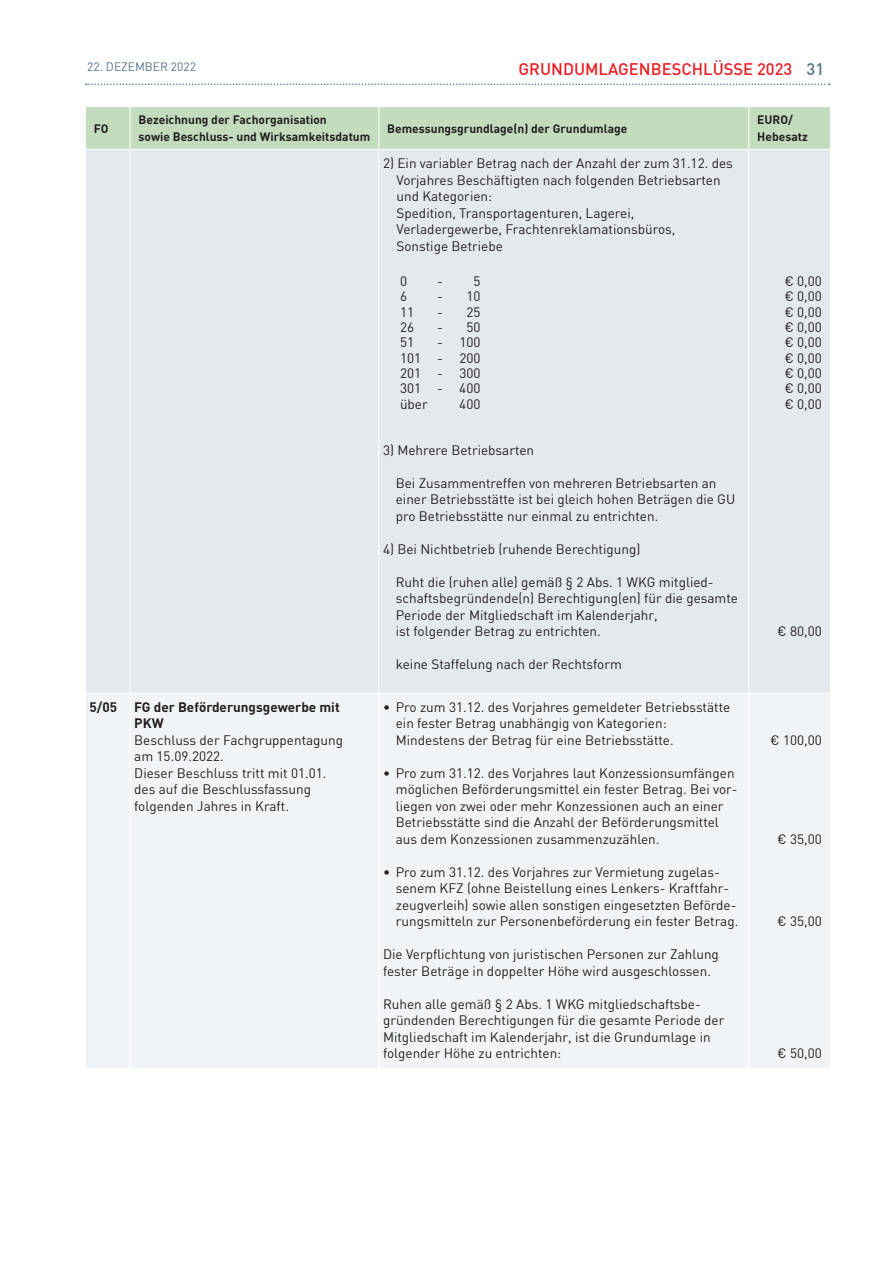
<style>
.page{position:relative;width:893px;height:1263px;background:#fff}
.page>*{position:absolute;margin:0;border:0;box-sizing:border-box;transform-origin:0 0}
.t1{font:500 16.5px "DIN";color:#ee1d23}
.t2{font:13.5px/16.5px "DIN";color:#231f20}
.t3{font:700 13.5px/16.5px "DIN";color:#231f20}
.t4{font:700 12px/16.5px "DIN";color:#231f20}
.t5{font:12px "DIN";color:#557482}
.s1{color:#557482}
</style>
<div class="page">
<svg style="left:86px;top:84px;width:743px;height:1px"></svg>
<div style="left:86px;top:107px;width:744px;height:42px;background:#c3dcbd"></div>
<div style="left:86px;top:150px;width:744px;height:543px;background:#e4e9ed"></div>
<div style="left:86px;top:694px;width:744px;height:374px;background:#f1f4f6"></div>
<hr style="left:130px;top:150px;width:1px;height:543px;background:#fff">
<hr style="left:378px;top:150px;width:1px;height:543px;background:#fff">
<hr style="left:748px;top:150px;width:1px;height:543px;background:#fff">
<hr style="left:130px;top:694px;width:1px;height:374px;background:#fff">
<hr style="left:378px;top:694px;width:1px;height:374px;background:#fff">
<hr style="left:748px;top:694px;width:1px;height:374px;background:#fff">
<hr style="left:130px;top:107px;width:1px;height:42px;background:#fff">
<hr style="left:378px;top:107px;width:1px;height:42px;background:#fff">
<hr style="left:748px;top:107px;width:1px;height:42px;background:#fff">
<p class="t5" style="left:87px;top:59px;width:110px">22. DEZEMBER 2022</p>
<p class="t1" style="left:518px;top:58px;width:307px">GRUNDUMLAGENBESCHLÜSSE 2023 <span class="s1">31</span></p>
<p class="t4" style="left:94px;top:119px;width:16px">FO</p>
<p class="t4" style="left:139px;top:111px;width:233px">Bezeichnung der Fachorganisation<br>sowie Beschluss- und Wirksamkeitsdatum</p>
<p class="t4" style="left:387px;top:119px;width:242px">Bemessungsgrundlage(n) der Grundumlage</p>
<p class="t4" style="left:757px;top:111px;width:52px">EURO/<br>Hebesatz</p>
<p class="t2" style="left:396px;top:155px;width:338px;text-indent:-13px">2) Ein variabler Betrag nach der Anzahl der zum 31.12. des Vorjahres Beschäftigten nach folgenden Betriebsarten und Kategorien:<br>Spedition, Transportagenturen, Lagerei, Verladergewerbe, Frachtenreklamationsbüros,<br>Sonstige Betriebe</p>
<p class="t2" style="left:400px;top:272px;width:9px">0</p>
<p class="t2" style="left:437px;top:272px;width:45px">- 5</p>
<p class="t2" style="left:400px;top:288px;width:9px">6</p>
<p class="t2" style="left:437px;top:288px;width:45px">- 10</p>
<p class="t2" style="left:400px;top:303px;width:16px">11</p>
<p class="t2" style="left:437px;top:303px;width:45px">- 25</p>
<p class="t2" style="left:400px;top:319px;width:16px">26</p>
<p class="t2" style="left:437px;top:319px;width:45px">- 50</p>
<p class="t2" style="left:400px;top:334px;width:16px">51</p>
<p class="t2" style="left:785px;top:273px;width:39px;line-height:15.3px;text-align:justify">€ 0,00 € 0,00 € 0,00 € 0,00 € 0,00 € 0,00 € 0,00 € 0,00 € 0,00</p>
<p class="t2" style="left:400px;top:334px;width:82px;line-height:15.3px;text-align:justify;text-indent:37px">- 100<br>101 - 200<br>201 - 300<br>301 - 400 über</p>
<p class="t2" style="left:459px;top:395px;width:23px">400</p>
<p class="t2" style="left:383px;top:441px;width:153px">3) Mehrere Betriebsarten</p>
<p class="t2" style="left:396px;top:474px;width:341px">Bei Zusammentreffen von mehreren Betriebsarten an einer Betriebsstätte ist bei gleich hohen Beträgen die GU pro Betriebsstätte nur einmal zu entrichten.</p>
<p class="t2" style="left:383px;top:540px;width:259px">4) Bei Nichtbetrieb (ruhende Berechtigung)</p>
<p class="t2" style="left:396px;top:573px;width:344px">Ruht die (ruhen alle) gemäß § 2 Abs. 1 WKG mitglied&shy;schaftsbegründende(n) Berechtigung(en) für die gesamte Periode der Mitgliedschaft im Kalenderjahr,<br>ist folgender Betrag zu entrichten.</p>
<p class="t2" style="left:396px;top:656px;width:228px">keine Staffelung nach der Rechtsform</p>
<p class="t2" style="left:778px;top:623px;width:46px">€ 80,00</p>
<p class="t3" style="left:90px;top:698px;width:29px">5/05</p>
<p class="t3" style="left:134px;top:698px;width:207px">FG der Beförderungsgewerbe mit<br>PKW</p>
<p class="t2" style="left:134px;top:732px;width:210px">Beschluss der Fachgruppentagung am 15.09.2022.<br>Dieser Beschluss tritt mit 01.01. des auf die Beschlussfassung folgenden Jahres in Kraft.</p>
<p class="t2" style="left:396px;top:699px;width:336px;text-indent:-13px">• Pro zum 31.12. des Vorjahres gemeldeter Betriebsstätte ein fester Betrag unabhängig von Kategorien:<br>Mindestens der Betrag für eine Betriebsstätte.</p>
<p class="t2" style="left:396px;top:765px;width:343px;text-indent:-13px">• Pro zum 31.12. des Vorjahres laut Konzessionsumfängen möglichen Beförderungsmittel ein fester Betrag. Bei vor&shy;liegen von zwei oder mehr Konzessionen auch an einer Betriebsstätte sind die Anzahl der Beförderungsmittel aus dem Konzessionen zusammenzuzählen.</p>
<p class="t2" style="left:396px;top:863px;width:344px;text-indent:-13px">• Pro zum 31.12. des Vorjahres zur Vermietung zugelas&shy;senem KFZ (ohne Beistellung eines Lenkers- Kraftfahr&shy;zeugverleih) sowie allen sonstigen eingesetzten Beförde&shy;rungsmitteln zur Personenbeförderung ein fester Betrag.</p>
<p class="t2" style="left:383px;top:946px;width:337px">Die Verpflichtung von juristischen Personen zur Zahlung fester Beträge in doppelter Höhe wird ausgeschlossen.</p>
<p class="t2" style="left:383px;top:995px;width:343px">Ruhen alle gemäß § 2 Abs. 1 WKG mitgliedschaftsbe&shy;gründenden Berechtigungen für die gesamte Periode der Mitgliedschaft im Kalenderjahr, ist die Grundumlage in folgender Höhe zu entrichten:</p>
<p class="t2" style="left:771px;top:731px;width:53px">€ 100,00</p>
<p class="t2" style="left:778px;top:830px;width:46px">€ 35,00</p>
<p class="t2" style="left:778px;top:913px;width:46px">€ 35,00</p>
<p class="t2" style="left:778px;top:1045px;width:46px">€ 50,00</p>
</div>
